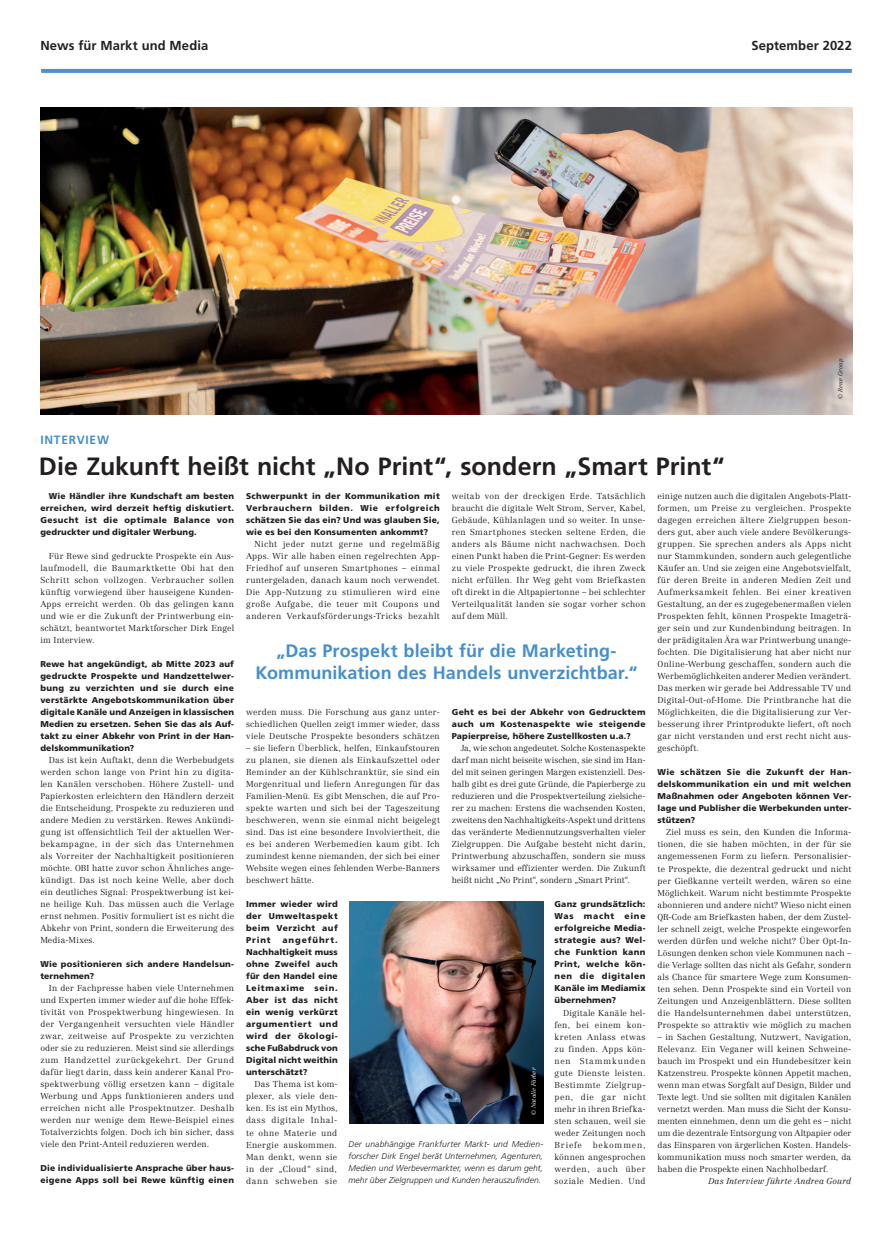
<style>
.page{position:relative;width:893px;height:1248px;background:#fff}
.page>*{position:absolute;margin:0;border:0;box-sizing:border-box;transform-origin:0 0}
.t1{font:700 25px "Frutiger";color:#231f20}
.t2{font:700 18px/22px "Frutiger";letter-spacing:.005em;color:#468fcc;text-align:center}
.t3{font:700 13px "Frutiger";letter-spacing:.01em;color:#231f20}
.t4{font:700 12px "Frutiger";letter-spacing:.065em;color:#468fcc}
.t5{font:300 8.5px/12px "Centennial";letter-spacing:.025em;color:#231f20;text-align:justify}
.t6{font:900 8.5px/12px "Frutiger";letter-spacing:.02em;color:#231f20;text-align:justify}
.t7{font:italic 300 8.5px/12px "Frutiger";letter-spacing:.005em;color:#231f20;text-align:justify}
.t8{font:italic 300 8.5px "Centennial";letter-spacing:.01em;color:#231f20}
.t9{font:italic 300 6px "Centennial";color:#fff}
.t10{font:italic 300 6px "Centennial";letter-spacing:-.005em;color:#231f20}
</style>
<div class="page">
<svg style="left:41px;top:69px;width:811px;height:4px;background:#5393ce"></svg>
<img style="left:40px;top:108px;width:812px;height:307px">
<img style="left:349px;top:901px;width:194px;height:222px">
<h3 class="t3" style="left:40px;top:38px;width:169px">News für Markt und Media</h3>
<h3 class="t3" style="left:751px;top:38px;width:102px">September 2022</h3>
<h3 class="t4" style="left:40px;top:432px;width:70px">INTERVIEW</h3>
<p class="t10" style="left:837px;top:398px;width:41px;rotate:-90deg">© Rewe Group</p>
<h1 class="t1" style="left:39px;top:451px;width:687px">Die Zukunft heißt nicht „No Print“, sondern „Smart Print“</h1>
<p class="t6" style="left:40px;top:489px;width:195px;text-indent:8px">Wie Händler ihre Kundschaft am besten erreichen, wird derzeit heftig diskutiert.<br>Gesucht ist die optimale Balance von gedruckter und digitaler Werbung.</p>
<p class="t5" style="left:40px;top:550px;width:195px;text-indent:9px">Für Rewe sind gedruckte Prospekte ein Aus&shy;laufmodell, die Baumarktkette Obi hat den Schritt schon vollzogen. Verbraucher sollen künftig vorwiegend über hauseigene Kunden-Apps erreicht werden. Ob das gelingen kann und wie er die Zukunft der Printwerbung ein&shy;schätzt, beantwortet Marktforscher Dirk Engel im Interview.</p>
<p class="t6" style="left:40px;top:658px;width:195px">Rewe hat angekündigt, ab Mitte 2023 auf gedruckte Prospekte und Handzettelwer&shy;bung zu verzichten und sie durch eine verstärkte Angebotskommunikation über digitale Kanäle und Anzeigen in klassischen Medien zu ersetzen. Sehen Sie das als Auf&shy;takt zu einer Abkehr von Print in der Han&shy;delskommunikation?</p>
<p class="t5" style="left:40px;top:754px;width:195px;text-indent:8px">Das ist kein Auftakt, denn die Werbebudgets werden schon lange von Print hin zu digita&shy;len Kanälen verschoben. Höhere Zustell- und Papierkosten erleichtern den Händlern derzeit die Entscheidung, Prospekte zu reduzieren und andere Medien zu verstärken. Rewes Ankündi&shy;gung ist offensichtlich Teil der aktuellen Wer&shy;bekampagne, in der sich das Unternehmen als Vorreiter der Nachhaltigkeit positionieren möchte. OBI hatte zuvor schon Ähnliches ange&shy;kündigt. Das ist noch keine Welle, aber doch ein deutliches Signal: Prospektwerbung ist kei&shy;ne heilige Kuh. Das müssen auch die Verlage ernst nehmen. Positiv formuliert ist es nicht die Abkehr von Print, sondern die Erweiterung des Media-Mixes.</p>
<p class="t6" style="left:40px;top:958px;width:195px">Wie positionieren sich andere Handelsun&shy;ternehmen?</p>
<p class="t5" style="left:40px;top:982px;width:195px;text-indent:8px">In der Fachpresse haben viele Unternehmen und Experten immer wieder auf die hohe Effek&shy;tivität von Prospektwerbung hingewiesen. In der Vergangenheit versuchten viele Händler zwar, zeitweise auf Prospekte zu verzichten oder sie zu reduzieren. Meist sind sie allerdings zum Handzettel zurückgekehrt. Der Grund dafür liegt darin, dass kein anderer Kanal Pro&shy;spektwerbung völlig ersetzen kann – digitale Werbung und Apps funktionieren anders und erreichen nicht alle Prospektnutzer. Deshalb werden nur wenige dem Rewe-Beispiel eines Totalverzichts folgen. Doch ich bin sicher, dass viele den Print-Anteil reduzieren werden.</p>
<p class="t6" style="left:40px;top:1162px;width:195px">Die individualisierte Ansprache über haus&shy;eigene Apps soll bei Rewe künftig einen</p>
<p class="t6" style="left:246px;top:490px;width:195px">Schwerpunkt in der Kommunikation mit Verbrauchern bilden. Wie erfolgreich schätzen Sie das ein? Und was glauben Sie, wie es bei den Konsumenten ankommt?</p>
<p class="t5" style="left:246px;top:538px;width:195px;text-indent:8px">Nicht jeder nutzt gerne und regelmäßig Apps. Wir alle haben einen regelrechten App-Friedhof auf unseren Smartphones – einmal runtergeladen, danach kaum noch verwendet.<br>Die App-Nutzung zu stimulieren wird eine große Aufgabe, die teuer mit Coupons und anderen Verkaufsförderungs-Tricks bezahlt</p>
<p class="t5" style="left:452px;top:490px;width:195px">weitab von der dreckigen Erde. Tatsächlich braucht die digitale Welt Strom, Server, Kabel, Gebäude, Kühlanlagen und so weiter. In unse&shy;ren Smartphones stecken seltene Erden, die anders als Bäume nicht nachwachsen. Doch einen Punkt haben die Print-Gegner: Es werden zu viele Prospekte gedruckt, die ihren Zweck nicht erfüllen. Ihr Weg geht vom Briefkasten oft direkt in die Altpapiertonne – bei schlechter Verteilqualität landen sie sogar vorher schon auf dem Müll.</p>
<p class="t5" style="left:658px;top:490px;width:195px">einige nutzen auch die digitalen Angebots-Platt&shy;formen, um Preise zu vergleichen. Prospekte dagegen erreichen ältere Zielgruppen beson&shy;ders gut, aber auch viele andere Bevölkerungs&shy;gruppen. Sie sprechen anders als Apps nicht nur Stammkunden, sondern auch gelegentliche Käufer an. Und sie zeigen eine Angebotsvielfalt, für deren Breite in anderen Medien Zeit und Aufmerksamkeit fehlen. Bei einer kreativen Gestaltung, an der es zugegebenermaßen vielen Prospekten fehlt, können Prospekte Imageträ&shy;ger sein und zur Kundenbindung beitragen. In der prädigitalen Ära war Printwerbung unange&shy;fochten. Die Digitalisierung hat aber nicht nur Online-Werbung geschaffen, sondern auch die Werbemöglichkeiten anderer Medien verändert.<br>Das merken wir gerade bei Addressable TV und Digital-Out-of-Home. Die Printbranche hat die Möglichkeiten, die die Digitalisierung zur Ver&shy;besserung ihrer Printprodukte liefert, oft noch gar nicht verstanden und erst recht nicht aus&shy;geschöpft.</p>
<p class="t6" style="left:658px;top:766px;width:195px">Wie schätzen Sie die Zukunft der Han&shy;delskommunikation ein und mit welchen Maßnahmen oder Angeboten können Ver&shy;lage und Publisher die Werbekunden unter&shy;stützen?</p>
<p class="t5" style="left:657px;top:826px;width:195px;text-indent:9px">Ziel muss es sein, den Kunden die Informa&shy;tionen, die sie haben möchten, in der für sie angemessenen Form zu liefern. Personalisier&shy;te Prospekte, die dezentral gedruckt und nicht per Gießkanne verteilt werden, wären so eine Möglichkeit. Warum nicht bestimmte Prospekte abonnieren und andere nicht? Wieso nicht einen QR-Code am Briefkasten haben, der dem Zustel&shy;ler schnell zeigt, welche Prospekte eingeworfen werden dürfen und welche nicht? Über Opt-In-Lösungen denken schon viele Kommunen nach – die Verlage sollten das nicht als Gefahr, sondern als Chance für smartere Wege zum Konsumen&shy;ten sehen. Denn Prospekte sind ein Vorteil von Zeitungen und Anzeigenblättern. Diese sollten die Handelsunternehmen dabei unterstützen, Prospekte so attraktiv wie möglich zu machen</p>
<p class="t5" style="left:657px;top:1030px;width:195px">– in Sachen Gestaltung, Nutzwert, Navigation, Relevanz. Ein Veganer will keinen Schweine&shy;bauch im Prospekt und ein Hundebesitzer kein Katzenstreu. Prospekte können Appetit machen, wenn man etwas Sorgfalt auf Design, Bilder und Texte legt. Und sie sollten mit digitalen Kanälen vernetzt werden. Man muss die Sicht der Konsu&shy;menten einnehmen, denn um die geht es – nicht um die dezentrale Entsorgung von Altpapier oder das Einsparen von ärgerlichen Kosten. Handels&shy;kommunikation muss noch smarter werden, da haben die Prospekte einen Nachholbedarf.</p>
<p class="t8" style="left:708px;top:1175px;width:144px">Das Interview führte Andrea Gourd</p>
<h2 class="t2" style="left:256px;top:639px;width:383px">„Das Prospekt bleibt für die Marketing-<br>Kommunikation des Handels unverzichtbar.“</h2>
<p class="t5" style="left:246px;top:706px;width:195px">werden muss. Die Forschung aus ganz unter&shy;schiedlichen Quellen zeigt immer wieder, dass viele Deutsche Prospekte besonders schätzen</p>
<p class="t5" style="left:246px;top:742px;width:195px">– sie liefern Überblick, helfen, Einkaufstouren zu planen, sie dienen als Einkaufszettel oder Reminder an der Kühlschranktür, sie sind ein Morgenritual und liefern Anregungen für das Familien-Menü. Es gibt Menschen, die auf Pro&shy;spekte warten und sich bei der Tageszeitung beschweren, wenn sie einmal nicht beigelegt sind. Das ist eine besondere Involviertheit, die es bei anderen Werbemedien kaum gibt. Ich zumindest kenne niemanden, der sich bei einer Website wegen eines fehlenden Werbe-Banners beschwert hätte.</p>
<p class="t6" style="left:246px;top:898px;width:93px">Immer wieder wird der Umweltaspekt beim Verzicht auf Print</p>
<p class="t6" style="left:452px;top:706px;width:195px">Geht es bei der Abkehr von Gedrucktem auch um Kostenaspekte wie steigende Papierpreise, höhere Zustellkosten u.a.?</p>
<p class="t5" style="left:452px;top:742px;width:195px;text-indent:8px">Ja, wie schon angedeutet. Solche Kostenaspekte darf man nicht beiseite wischen, sie sind im Han&shy;del mit seinen geringen Margen existenziell. Des&shy;halb gibt es drei gute Gründe, die Papierberge zu reduzieren und die Prospektverteilung zielsiche&shy;rer zu machen: Erstens die wachsenden Kosten, zweitens den Nachhaltigkeits-Aspekt und drittens das veränderte Mediennutzungsverhalten vieler Zielgruppen. Die Aufgabe besteht nicht darin, Printwerbung abzuschaffen, sondern sie muss wirksamer und effizienter werden. Die Zukunft heißt nicht „No Print“, sondern „Smart Print“.</p>
<p class="t6" style="left:554px;top:898px;width:93px">Ganz grundsätzlich:<br>Was macht eine erfolgreiche Media&shy;strategie aus? Wel&shy;che Funktion kann Print, welche kön&shy;nen die digitalen Kanäle im Mediamix übernehmen?</p>
<p class="t5" style="left:554px;top:1006px;width:93px;text-indent:8px">Digitale Kanäle hel&shy;fen, bei einem kon&shy;kreten Anlass etwas zu finden. Apps kön&shy;nen Stammkunden gute Dienste leisten.<br>Bestimmte Zielgrup&shy;pen, die gar nicht mehr in ihren Briefka&shy;sten schauen, weil sie weder Zeitungen noch Briefe</p>
<p class="t6" style="left:246px;top:934px;width:93px;text-indent:36px">angeführt.<br>Nachhaltigkeit muss ohne Zweifel auch für den Handel eine Leitmaxime sein.<br>Aber ist das nicht ein wenig verkürzt argumentiert und wird der ökologi&shy;sche Fußabdruck von Digital nicht weithin unterschätzt?</p>
<p class="t5" style="left:246px;top:1078px;width:93px;text-indent:9px">Das Thema ist kom&shy;plexer, als viele den&shy;ken. Es ist ein Mythos, dass digitale Inhal&shy;te ohne Materie und Energie auskommen.<br>Man denkt, wenn sie in der „Cloud“ sind, dann schweben sie</p>
<p class="t9" style="left:530px;top:1114px;width:49px;rotate:-90deg">© Natalie Färber</p>
<p class="t7" style="left:348px;top:1138px;width:196px">Der unabhängige Frankfurter Markt- und Medien&shy;forscher Dirk Engel berät Unternehmen, Agenturen, Medien und Werbevermarkter, wenn es darum geht, mehr über Zielgruppen und Kunden herauszufinden.</p>
<p class="t5" style="left:554px;top:1138px;width:93px;text-indent:38px">bekommen, können angesprochen werden, auch über soziale Medien. Und</p>
</div>
